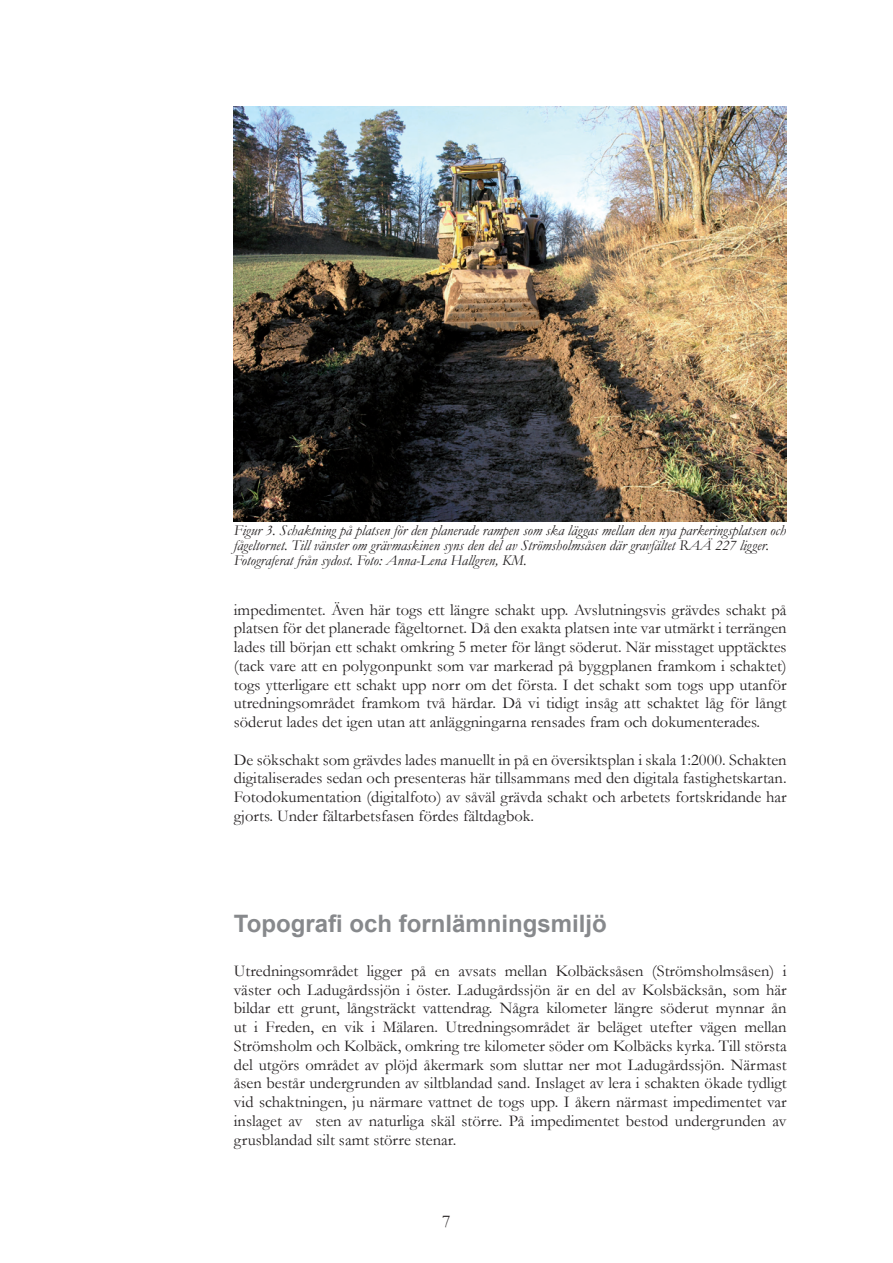
<style>
.page{position:relative;width:893px;height:1263px;background:#fff}
.page>*{position:absolute;margin:0;border:0;box-sizing:border-box;transform-origin:0 0}
.t1{font:700 24px "Arial";color:#87898c}
.t2{font:16.5px/18.8px "Garamond";color:#231f20;text-align:justify}
.t3{font:italic 15px/15px "Garamond";color:#231f20}
</style>
<div class="page">
<img style="left:234px;top:106px;width:552px;height:415px">
<p class="t3" style="left:234px;top:522px;width:554px">Figur 3. Schaktning på platsen för den planerade rampen som ska läggas mellan den nya parkeringsplatsen och fågeltornet. Till vänster om grävmaskinen syns den del av Strömsholmsåsen där gravfältet RAÄ 227 ligger.<br>Fotograferat från sydost. Foto: Anna-Lena Hallgren, KM.</p>
<p class="t2" style="left:234px;top:600px;width:554px">impedimentet. Även här togs ett längre schakt upp. Avslutningsvis grävdes schakt på platsen för det planerade fågeltornet. Då den exakta platsen inte var utmärkt i terrängen lades till början ett schakt omkring 5 meter för långt söderut. När misstaget upptäcktes (tack vare att en polygonpunkt som var markerad på byggplanen framkom i schaktet) togs ytterligare ett schakt upp norr om det första. I det schakt som togs upp utanför utredningsområdet framkom två härdar. Då vi tidigt insåg att schaktet låg för långt söderut lades det igen utan att anläggningarna rensades fram och dokumenterades.</p>
<p class="t2" style="left:234px;top:750px;width:554px">De sökschakt som grävdes lades manuellt in på en översiktsplan i skala 1:2000. Schakten digitaliserades sedan och presenteras här tillsammans med den digitala fastighetskartan.<br>Fotodokumentation (digitalfoto) av såväl grävda schakt och arbetets fortskridande har gjorts. Under fältarbetsfasen fördes fältdagbok.</p>
<h1 class="t1" style="left:234px;top:907px;width:374px">Topografi och fornlämningsmiljö</h1>
<p class="t2" style="left:234px;top:961px;width:554px">Utredningsområdet ligger på en avsats mellan Kolbäcksåsen (Strömsholmsåsen) i väster och Ladugårdssjön i öster. Ladugårdssjön är en del av Kolsbäcksån, som här bildar ett grunt, långsträckt vattendrag. Några kilometer längre söderut mynnar ån ut i Freden, en vik i Mälaren. Utredningsområdet är beläget utefter vägen mellan Strömsholm och Kolbäck, omkring tre kilometer söder om Kolbäcks kyrka. Till största del utgörs området av plöjd åkermark som sluttar ner mot Ladugårdssjön. Närmast åsen består undergrunden av siltblandad sand. Inslaget av lera i schakten ökade tydligt vid schaktningen, ju närmare vattnet de togs upp. I åkern närmast impedimentet var inslaget av sten av naturliga skäl större. På impedimentet bestod undergrunden av grusblandad silt samt större stenar.</p>
</div>
